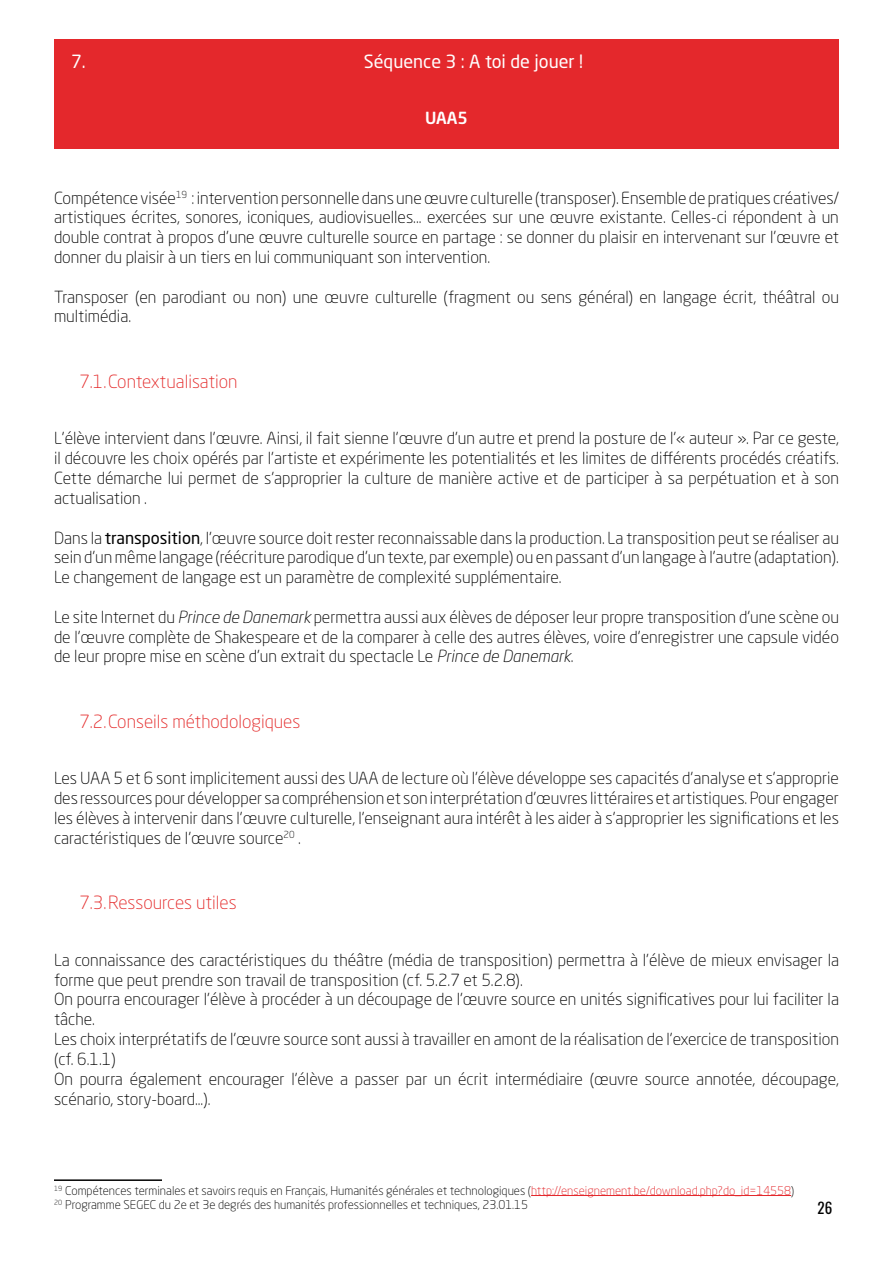
<style>
.page{position:relative;width:893px;height:1263px;background:#fff}
.page>*{position:absolute;margin:0;border:0;box-sizing:border-box;transform-origin:0 0}
.t1{font:300 18px "Neo Sans Std";color:#e42a2a}
.t2{font:18px "Neo Sans Std";color:#fff}
.t3{font:300 16.5px/19.8px "Neo Sans Std";color:#000;text-align:justify}
.t4{font:500 16.5px "Neo Sans Std";color:#fff}
.t5{font:15px "Oswald";color:#000}
.t6{font:300 12px/14.4px "Neo Sans Std";color:#000}
.s1{font-weight:400}
.s2{font-style:italic}
.s3{color:#e4282c}
</style>
<div class="page">
<div style="left:54px;top:40px;width:785px;height:109px;background:#e4282c"></div>
<hr style="left:54px;top:1179px;width:108px;height:2px;background:#000">
<hr style="left:531px;top:1195px;width:260px;height:1px;background:#e4282c">
<p class="t2" style="left:71px;top:50px;width:16px">7.</p>
<p class="t2" style="left:364px;top:50px;width:221px">Séquence 3 : A toi de jouer !</p>
<p class="t4" style="left:425px;top:108px;width:44px">UAA5</p>
<p class="t3" style="left:54px;top:188px;width:787px">Compétence visée<sup>19</sup> : intervention personnelle dans une œuvre culturelle (transposer). Ensemble de pratiques créatives/ artistiques écrites, sonores, iconiques, audiovisuelles... exercées sur une œuvre existante. Celles-ci répondent à un double contrat à propos d’une œuvre culturelle source en partage : se donner du plaisir en intervenant sur l’œuvre et donner du plaisir à un tiers en lui communiquant son intervention.</p>
<p class="t3" style="left:54px;top:287px;width:786px">Transposer (en parodiant ou non) une œuvre culturelle (fragment ou sens général) en langage écrit, théâtral ou multimédia.</p>
<p class="t1" style="left:80px;top:371px;width:160px">7.1.Contextualisation</p>
<p class="t3" style="left:54px;top:428px;width:786px">L’élève intervient dans l’œuvre. Ainsi, il fait sienne l’œuvre d’un autre et prend la posture de l’« auteur ». Par ce geste, il découvre les choix opérés par l’artiste et expérimente les potentialités et les limites de différents procédés créatifs.<br>Cette démarche lui permet de s’approprier la culture de manière active et de participer à sa perpétuation et à son actualisation .</p>
<p class="t3" style="left:54px;top:527px;width:787px">Dans la <span class="s1">transposition</span>, l’œuvre source doit rester reconnaissable dans la production. La transposition peut se réaliser au sein d’un même langage (réécriture parodique d’un texte, par exemple) ou en passant d’un langage à l’autre (adaptation).<br>Le changement de langage est un paramètre de complexité supplémentaire.</p>
<p class="t3" style="left:54px;top:607px;width:786px">Le site Internet du <span class="s2">Prince de Danemark</span> permettra aussi aux élèves de déposer leur propre transposition d’une scène ou de l’œuvre complète de Shakespeare et de la comparer à celle des autres élèves, voire d’enregistrer une capsule vidéo de leur propre mise en scène d’un extrait du spectacle Le <span class="s2">Prince de Danemark</span>.</p>
<p class="t1" style="left:80px;top:710px;width:222px">7.2.Conseils méthodologiques</p>
<p class="t3" style="left:54px;top:768px;width:786px">Les UAA 5 et 6 sont implicitement aussi des UAA de lecture où l’élève développe ses capacités d’analyse et s’approprie des ressources pour développer sa compréhension et son interprétation d’œuvres littéraires et artistiques. Pour engager les élèves à intervenir dans l’œuvre culturelle, l’enseignant aura intérêt à les aider à s’approprier les significations et les caractéristiques de l’œuvre source<sup>20</sup> .</p>
<p class="t1" style="left:80px;top:892px;width:159px">7.3.Ressources utiles</p>
<p class="t3" style="left:54px;top:950px;width:787px;text-align:left">La connaissance des caractéristiques du théâtre (média de transposition) permettra à l’élève de mieux envisager la forme que peut prendre son travail de transposition (cf. 5.2.7 et 5.2.8).<br>On pourra encourager l’élève à procéder à un découpage de l’œuvre source en unités significatives pour lui faciliter la tâche.<br>Les choix interprétatifs de l’œuvre source sont aussi à travailler en amont de la réalisation de l’exercice de transposition (cf. 6.1.1)<br>On pourra également encourager l’élève a passer par un écrit intermédiaire (œuvre source annotée, découpage, scénario, story-board...).</p>
<p class="t6" style="left:54px;top:1183px;width:742px"><sup>19</sup> Compétences terminales et savoirs requis en Français, Humanités générales et technologiques (<span class="s3">http://enseignement.be/download.php?do_id=14558</span>)<br><sup>20</sup> Programme SEGEC du 2e et 3e degrés des humanités professionnelles et techniques, 23.01.15</p>
<p class="t5" style="left:818px;top:1194px;width:16px">26</p>
</div>
